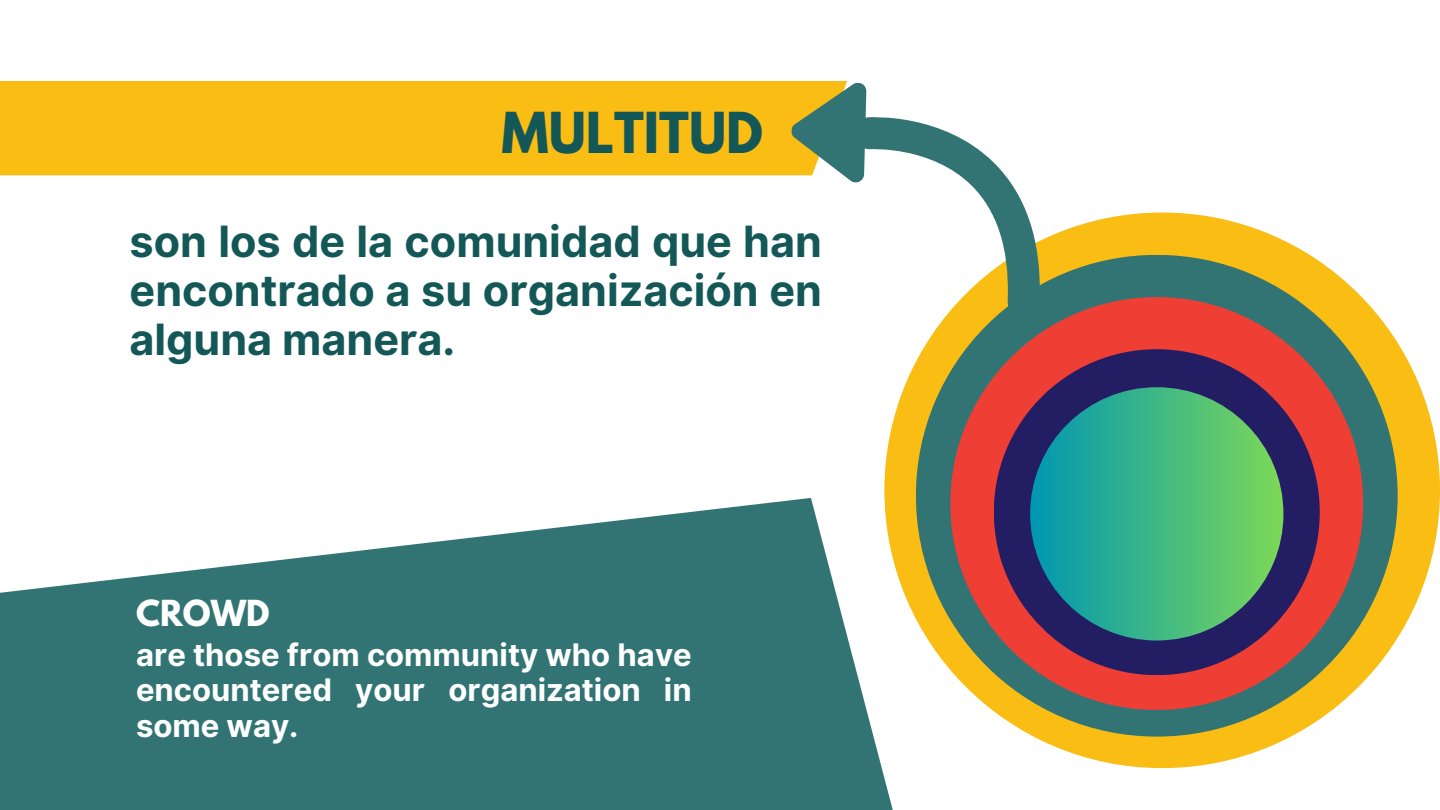
<style>
.page{position:relative;width:1440px;height:810px;background:#fff}
.page>*{position:absolute;margin:0;border:0;box-sizing:border-box;transform-origin:0 0}
.t1{font:700 50px "League Spartan";color:#145757}
.t2{font:700 43.1px/48.8px "Inter";color:#145757;text-align:justify}
.t3{font:700 31.8px "League Spartan";color:#fff}
.t4{font:700 31.1px/35.2px "Inter";color:#fff;text-align:justify}
</style>
<div class="page">
<svg style="left:0;top:498px;width:909px;height:312px;fill:#327474"></svg>
<div style="left:884px;top:213px;width:556px;height:555px;background:#fabd14;border-radius:50%"></div>
<div style="left:916px;top:255px;width:482px;height:482px;background:#327474;border-radius:50%"></div>
<div style="left:950px;top:297px;width:413px;height:413px;background:#ef3f35;border-radius:50%"></div>
<div style="left:994px;top:349px;width:326px;height:326px;background:#231d63;border-radius:50%"></div>
<div style="left:1030px;top:387px;width:253px;height:254px;background:linear-gradient(to right,#0096b2,#7dd858);border-radius:50%"></div>
<div style="left:0;top:81px;width:787px;height:94px;background:#fabd14"></div>
<svg style="left:787px;top:81px;width:258px;height:237px"></svg>
<h1 class="t1" style="left:501px;top:108px;width:263px">MULTITUD</h1>
<p class="t2" style="left:130px;top:217px;width:694px">son los de la comunidad que han encontrado a su organización en alguna manera.</p>
<p class="t3" style="left:136px;top:598px;width:135px">CROWD</p>
<h2 class="t4" style="left:136px;top:637px;width:557px">are those from community who have encountered your organization in some way.</h2>
</div>
